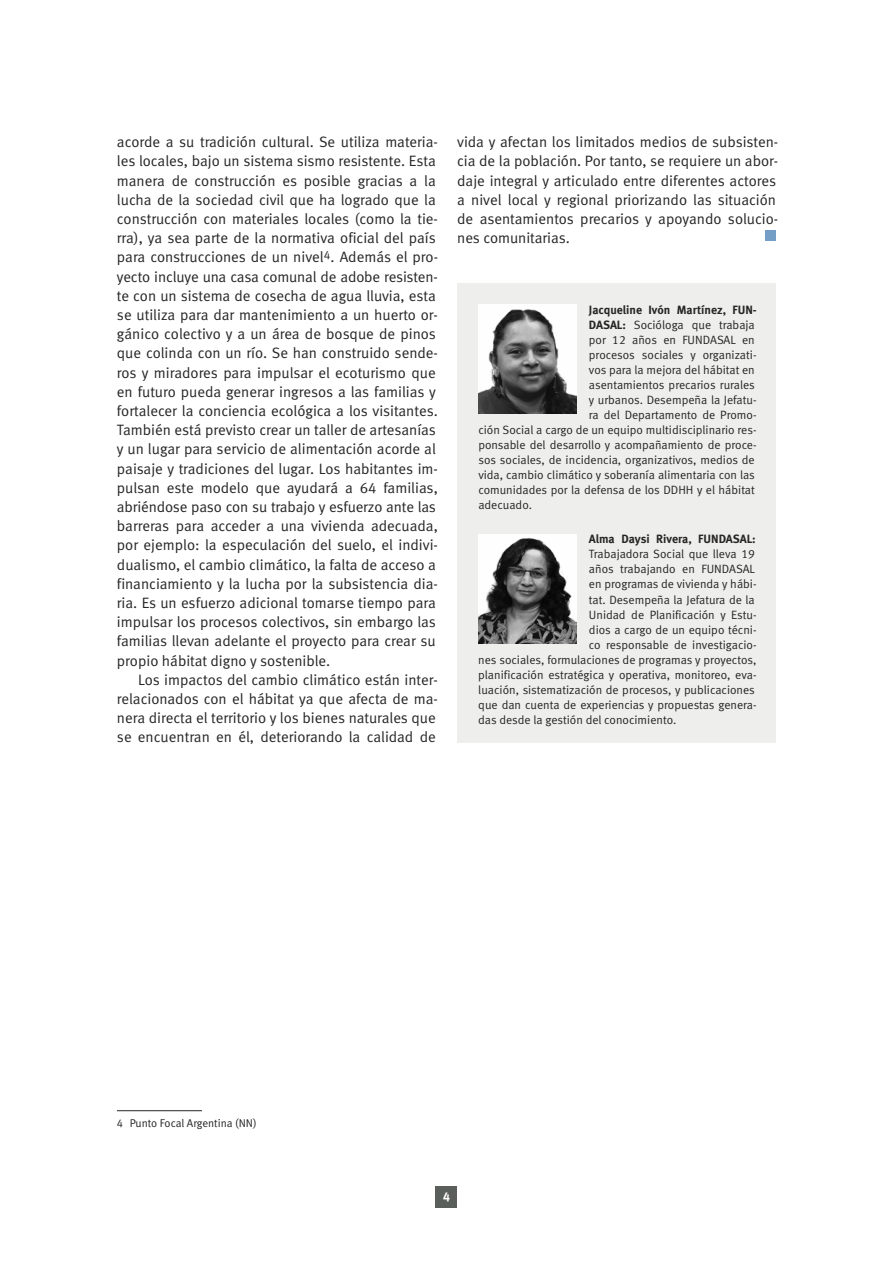
<style>
.page{position:relative;width:893px;height:1263px;background:#fff}
.page>*{position:absolute;margin:0;border:0;box-sizing:border-box;transform-origin:0 0}
.t1{font:15px/19.2px "Meta Normal LF";color:#272526}
.t2{font:12.75px "Meta Plus Bold Caps";color:#fff}
.t3{font:12px "Meta Normal LF";color:#272526}
.t4{font:12px "Meta Bold LF";color:#272526}
.t5{font:11.25px "Meta Normal LF";color:#272526}
.s1{font-family:"Meta Bold LF"}
</style>
<div class="page">
<div style="left:436px;top:1186px;width:21px;height:22px;background:#5b5f5c"></div>
<div style="left:457px;top:284px;width:319px;height:459px;background:#eeefec"></div>
<img style="left:478px;top:305px;width:98px;height:108px">
<img style="left:478px;top:535px;width:98px;height:108px">
<div style="left:765px;top:230px;width:11px;height:11px;background:#749ec5"></div>
<hr style="left:117px;top:1110px;width:85px;height:1px;background:#272526">
<p class="t1" style="left:117px;top:134px;width:323px">acorde a su tradición cultural. Se utiliza materia&shy;les locales, bajo un sistema sismo resistente. Esta manera de construcción es posible gracias a la lucha de la sociedad civil que ha logrado que la construcción con materiales locales (como la tie&shy;rra), ya sea parte de la normativa oficial del país para construcciones de un nivel<sup>4</sup>. Además el pro&shy;yecto incluye una casa comunal de adobe resisten&shy;te con un sistema de cosecha de agua lluvia, esta se utiliza para dar mantenimiento a un huerto or&shy;gánico colectivo y a un área de bosque de pinos que colinda con un río. Se han construido sende&shy;ros y miradores para impulsar el ecoturismo que en futuro pueda generar ingresos a las familias y fortalecer la conciencia ecológica a los visitantes.<br>También está previsto crear un taller de artesanías y un lugar para servicio de alimentación acorde al paisaje y tradiciones del lugar. Los habitantes im&shy;pulsan este modelo que ayudará a 64 familias, abriéndose paso con su trabajo y esfuerzo ante las barreras para acceder a una vivienda adecuada, por ejemplo: la especulación del suelo, el indivi&shy;dualismo, el cambio climático, la falta de acceso a financiamiento y la lucha por la subsistencia dia&shy;ria. Es un esfuerzo adicional tomarse tiempo para impulsar los procesos colectivos, sin embargo las familias llevan adelante el proyecto para crear su propio hábitat digno y sostenible.</p>
<p class="t1" style="left:117px;top:671px;width:323px;text-indent:21px">Los impactos del cambio climático están inter&shy;relacionados con el hábitat ya que afecta de ma&shy;nera directa el territorio y los bienes naturales que se encuentran en él, deteriorando la calidad de</p>
<p class="t1" style="left:457px;top:134px;width:323px">vida y afectan los limitados medios de subsisten&shy;cia de la población. Por tanto, se requiere un abor&shy;daje integral y articulado entre diferentes actores a nivel local y regional priorizando las situación de asentamientos precarios y apoyando solucio&shy;nes comunitarias.</p>
<p class="t4" style="left:589px;top:305px;width:169px">Jacqueline Ivón Martínez, FUN-</p>
<p class="t3" style="left:589px;top:321px;width:167px"><span class="s1">DASAL:</span> Socióloga que trabaja</p>
<p class="t3" style="left:589px;top:336px;width:167px">por 12 años en FUNDASAL en</p>
<p class="t3" style="left:589px;top:351px;width:169px">procesos sociales y organizati-</p>
<p class="t3" style="left:589px;top:366px;width:167px">vos para la mejora del hábitat en</p>
<p class="t3" style="left:589px;top:381px;width:167px">asentamientos precarios rurales</p>
<p class="t3" style="left:589px;top:396px;width:169px">y urbanos. Desempeña la Jefatu-</p>
<p class="t3" style="left:589px;top:411px;width:169px">ra del Departamento de Promo-</p>
<p class="t3" style="left:478px;top:426px;width:280px">ción Social a cargo de un equipo multidisciplinario res-</p>
<p class="t3" style="left:478px;top:441px;width:280px">ponsable del desarrollo y acompañamiento de proce-</p>
<p class="t3" style="left:478px;top:456px;width:278px">sos sociales, de incidencia, organizativos, medios de</p>
<p class="t3" style="left:478px;top:471px;width:278px">vida, cambio climático y soberanía alimentaria con las</p>
<p class="t3" style="left:478px;top:486px;width:278px">comunidades por la defensa de los DDHH y el hábitat</p>
<p class="t3" style="left:478px;top:501px;width:55px">adecuado.</p>
<p class="t4" style="left:589px;top:535px;width:168px">Alma Daysi Rivera, FUNDASAL:</p>
<p class="t3" style="left:589px;top:550px;width:167px">Trabajadora Social que lleva 19</p>
<p class="t3" style="left:589px;top:565px;width:168px">años trabajando en FUNDASAL</p>
<p class="t3" style="left:589px;top:580px;width:169px">en programas de vivienda y hábi-</p>
<p class="t3" style="left:589px;top:595px;width:167px">tat. Desempeña la Jefatura de la</p>
<p class="t3" style="left:589px;top:610px;width:169px">Unidad de Planificación y Estu-</p>
<p class="t3" style="left:589px;top:625px;width:169px">dios a cargo de un equipo técni-</p>
<p class="t3" style="left:589px;top:640px;width:169px">co responsable de investigacio-</p>
<p class="t3" style="left:478px;top:655px;width:280px">nes sociales, formulaciones de programas y proyectos,</p>
<p class="t3" style="left:478px;top:670px;width:280px">planificación estratégica y operativa, monitoreo, eva-</p>
<p class="t3" style="left:478px;top:685px;width:278px">luación, sistematización de procesos, y publicaciones</p>
<p class="t3" style="left:478px;top:700px;width:280px">que dan cuenta de experiencias y propuestas genera-</p>
<p class="t3" style="left:478px;top:715px;width:200px">das desde la gestión del conocimiento.</p>
<p class="t5" style="left:117px;top:1119px;width:141px">4 Punto Focal Argentina (NN)</p>
<p class="t2" style="left:443px;top:1189px;width:8px">4</p>
</div>
